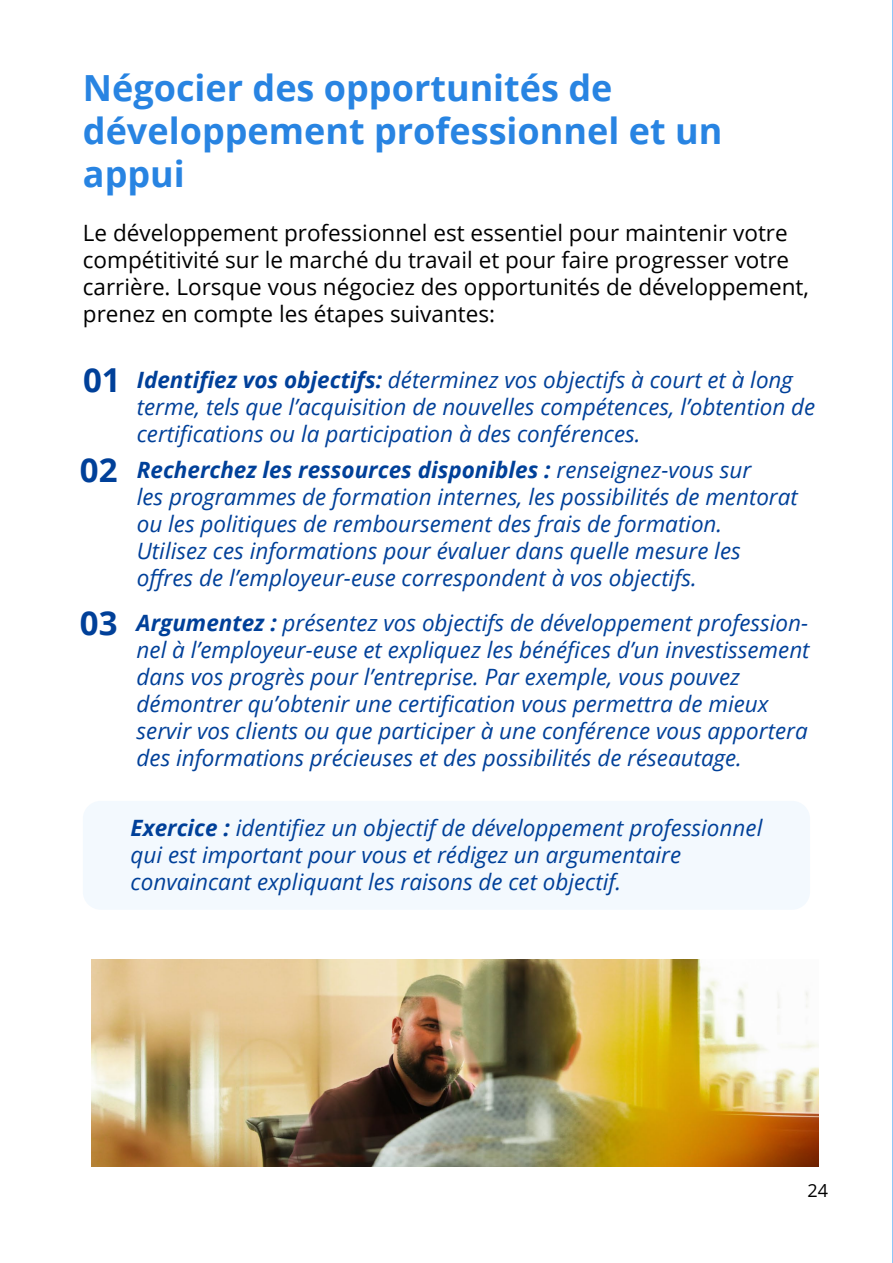
<style>
.page{position:relative;width:893px;height:1263px;background:#fff}
.page>*{position:absolute;margin:0;border:0;box-sizing:border-box;transform-origin:0 0}
.t1{font:700 36px/43.2px "Open Sans";color:#2884e2}
.t2{font:700 33px "Open Sans";color:#004099}
.t3{font:italic 22.5px/27px "Open Sans";color:#004099}
.t4{font:22.5px/27px "Open Sans";color:#000}
.t5{font:18px "Open Sans";color:#000}
.s1{font-weight:700}
</style>
<div class="page">
<img style="left:91px;top:959px;width:727px;height:207px">
<div style="left:83px;top:801px;width:727px;height:109px;background:#f3f9fe;border-radius:18px"></div>
<hr style="left:892px;top:0;width:1px;height:1263px;background:#90c7f6">
<h1 class="t1" style="left:83px;top:65px;width:641px">Négocier des opportunités de développement professionnel et un appui</h1>
<p class="t4" style="left:83px;top:219px;width:728px">Le développement professionnel est essentiel pour maintenir votre compétitivité sur le marché du travail et pour faire progresser votre carrière. Lorsque vous négociez des opportunités de développement, prenez en compte les étapes suivantes:</p>
<h2 class="t2" style="left:83px;top:357px;width:39px">01</h2>
<p class="t3" style="left:137px;top:366px;width:680px"><span class="s1">Identifiez vos objectifs:</span> déterminez vos objectifs à court et à long terme, tels que l’acquisition de nouvelles compétences, l’obtention de certifications ou la participation à des conférences.</p>
<h2 class="t2" style="left:80px;top:447px;width:39px">02</h2>
<p class="t3" style="left:137px;top:456px;width:663px"><span class="s1">Recherchez les ressources disponibles :</span> renseignez-vous sur<br>les programmes de formation internes, les possibilités de mentorat ou les politiques de remboursement des frais de formation.<br>Utilisez ces informations pour évaluer dans quelle mesure les offres de l’employeur-euse correspondent à vos objectifs.</p>
<h2 class="t2" style="left:80px;top:600px;width:39px">03</h2>
<p class="t3" style="left:137px;top:609px;width:674px"><span class="s1">Argumentez :</span> présentez vos objectifs de développement profession&shy;nel à l’employeur-euse et expliquez les bénéfices d’un investissement dans vos progrès pour l’entreprise. Par exemple, vous pouvez démontrer qu’obtenir une certification vous permettra de mieux servir vos clients ou que participer à une conférence vous apportera des informations précieuses et des possibilités de réseautage.</p>
<p class="t3" style="left:131px;top:814px;width:633px"><span class="s1">Exercice :</span> identifiez un objectif de développement professionnel qui est important pour vous et rédigez un argumentaire convaincant expliquant les raisons de cet objectif.</p>
<p class="t5" style="left:807px;top:1178px;width:22px">24</p>
</div>
